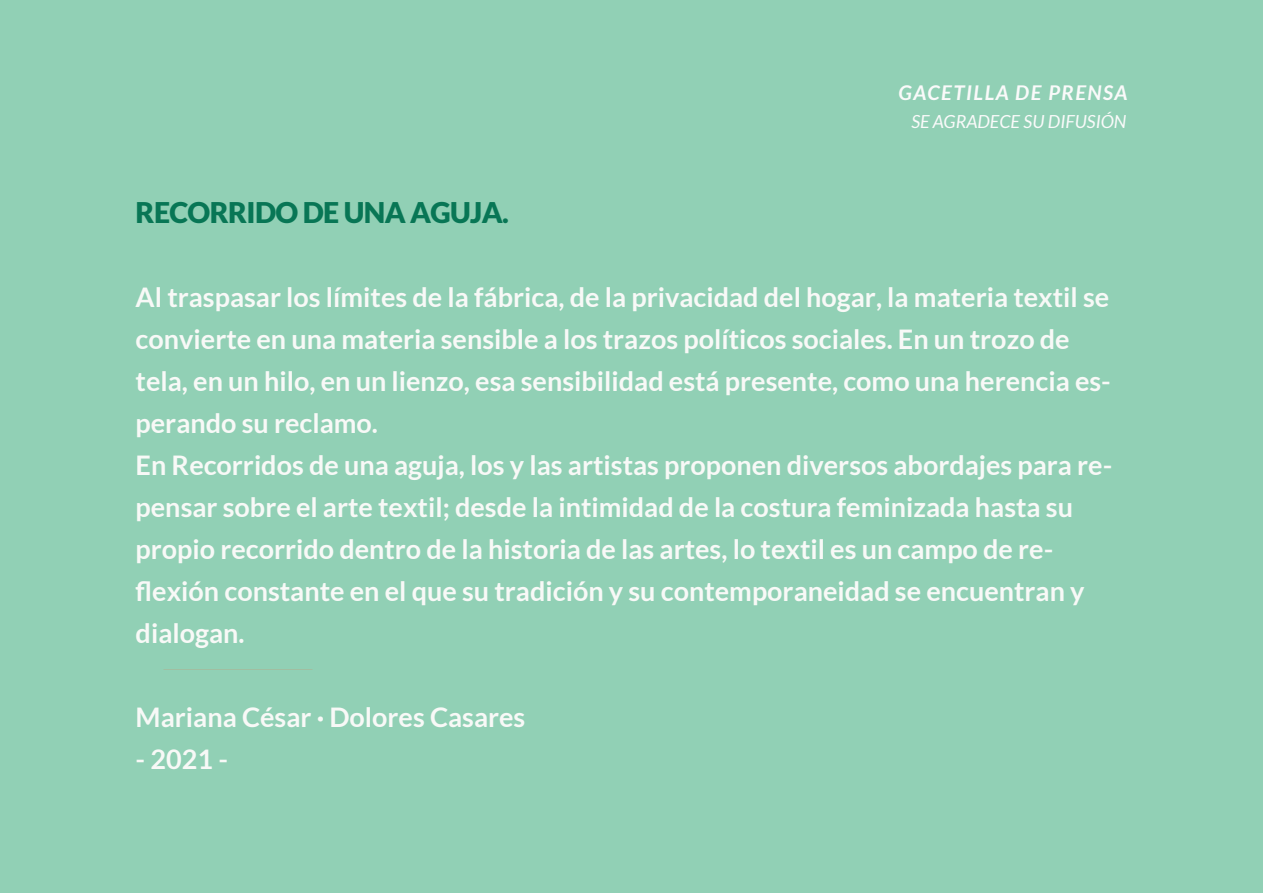
<style>
.page{position:relative;width:1263px;height:893px;background:#91d0b5}
.page>*{position:absolute;margin:0;border:0;box-sizing:border-box;transform-origin:0 0}
.t1{font:900 28.5px "Lato";letter-spacing:-.02em;color:#087655}
.t2{font:700 27px/42px "Lato";color:#f8f9f7}
.t3{font:italic 700 20.25px "Lato";letter-spacing:.075em;color:#fafafa}
.t4{font:italic 18px "Lato";color:#fafafa}
</style>
<div class="page">
<p class="t1" style="left:136px;top:196px;width:375px">RECORRIDO DE UNA AGUJA.</p>
<p class="t3" style="left:899px;top:81px;width:230px">GACETILLA DE PRENSA</p>
<p class="t4" style="left:911px;top:111px;width:216px">SE AGRADECE SU DIFUSIÓN</p>
<p class="t2" style="left:136px;top:276px;width:978px">Al traspasar los límites de la fábrica, de la privacidad del hogar, la materia textil se convierte en una materia sensible a los trazos políticos sociales. En un trozo de tela, en un hilo, en un lienzo, esa sensibilidad está presente, como una herencia es&shy;perando su reclamo.<br>En Recorridos de una aguja, los y las artistas proponen diversos abordajes para re&shy;pensar sobre el arte textil; desde la intimidad de la costura feminizada hasta su propio recorrido dentro de la historia de las artes, lo textil es un campo de re&shy;flexión constante en el que su tradición y su contemporaneidad se encuentran y dialogan.</p>
<p class="t2" style="left:136px;top:696px;width:391px">Mariana César · Dolores Casares</p>
<p class="t2" style="left:136px;top:738px;width:94px">- 2021 -</p>
</div>
